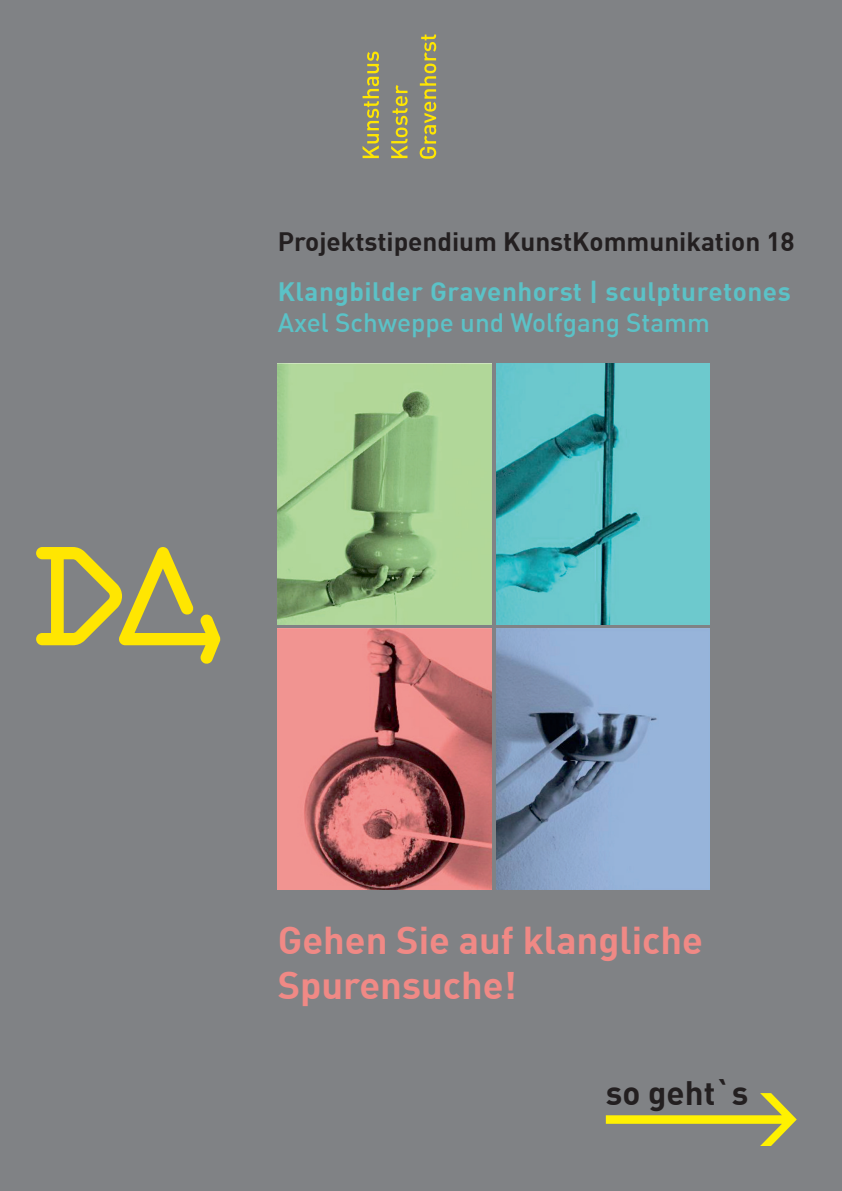
<style>
.page{position:relative;width:842px;height:1191px;background:#808285}
.page>*{position:absolute;margin:0;border:0;box-sizing:border-box;transform-origin:0 0}
.t1{font:700 38px/45.6px "DIN";color:#f08985}
.t2{font:700 33.2px "DIN";color:#231f20}
.t3{font:700 26px "DIN";color:#231f20}
.t4{font:700 26px "DIN";letter-spacing:.02em;color:#5bc2c7}
.t5{font:500 26px "DIN";color:#5bc2c7}
</style>
<div class="page">
<img style="left:278px;top:364px;width:213px;height:261px">
<img style="left:278px;top:628px;width:213px;height:262px">
<img style="left:496px;top:364px;width:213px;height:261px">
<img style="left:496px;top:628px;width:213px;height:262px">
<svg style="left:606px;top:1093px;width:191px;height:53px;background:#9a9969"></svg>
<svg style="left:36px;top:547px;width:184px;height:117px;background:#a7a15b"></svg>
<svg style="left:363px;top:52px;width:16px;height:106px;background:#aaa358"></svg>
<svg style="left:391px;top:85px;width:17px;height:73px"></svg>
<svg style="left:420px;top:35px;width:16px;height:124px;background:#a9a259"></svg>
<p class="t3" style="left:278px;top:225px;width:518px">Projektstipendium KunstKommunikation 18</p>
<p class="t4" style="left:278px;top:275px;width:514px">Klangbilder Gravenhorst | sculpturetones</p>
<p class="t5" style="left:278px;top:306px;width:434px">Axel Schweppe und Wolfgang Stamm</p>
<h1 class="t1" style="left:278px;top:915px;width:427px">Gehen Sie auf klangliche<br>Spurensuche!</h1>
<p class="t2" style="left:606px;top:1071px;width:144px">so geht`s</p>
</div>
